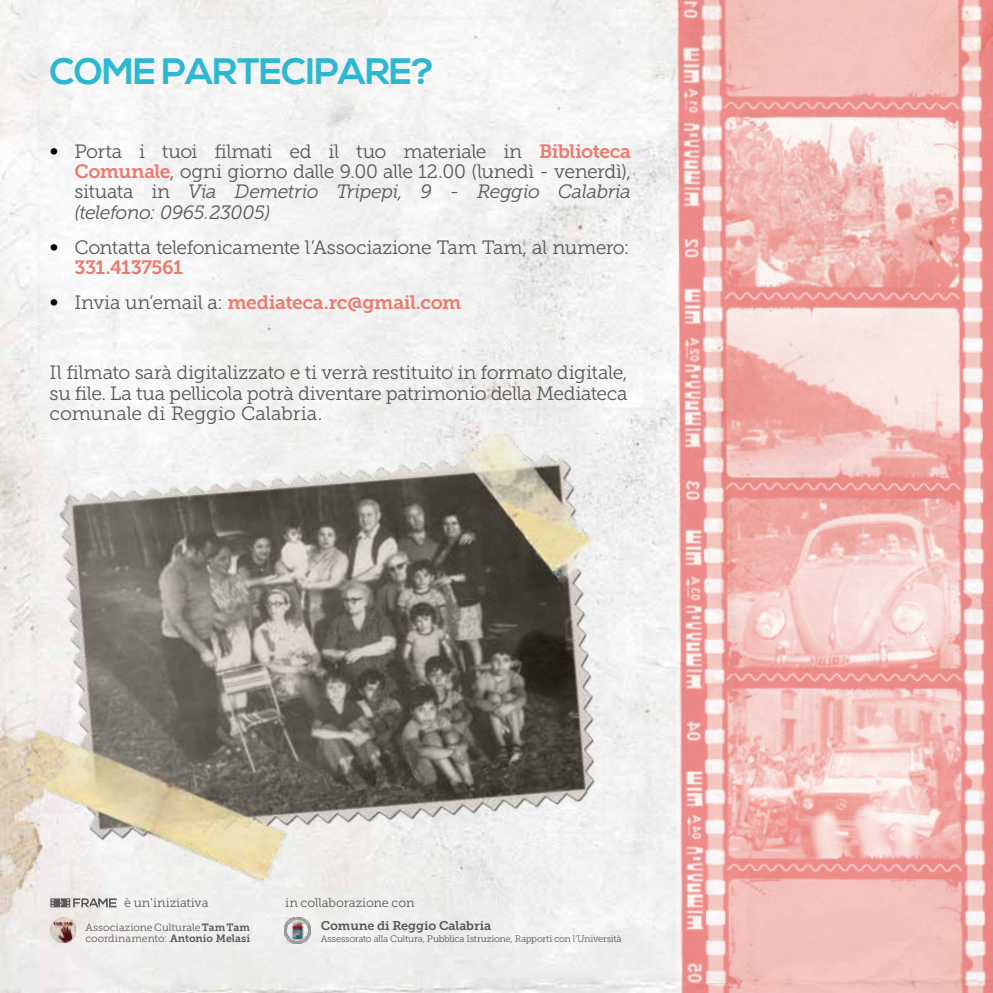
<style>
.page{position:relative;width:993px;height:993px;background:#fff}
.page>*{position:absolute;margin:0;border:0;box-sizing:border-box;transform-origin:0 0}
.t1{font:700 36.75px "Nexa";letter-spacing:-.025em;color:#2db8d2}
.t2{font:19.25px/20.1px "Museo Slab 300";letter-spacing:-.02em;color:#58585a;text-align:justify}
.t3{font:19.25px "Museo Slab 700";letter-spacing:-.025em;color:#ed7a6d}
.t4{font:12.6px "Museo Slab 300";letter-spacing:-.005em;color:#58585a}
.t5{font:12.6px "Museo Slab 700";letter-spacing:-.01em;color:#58585a}
.t6{font:10.5px/11.5px "Museo Slab 300";letter-spacing:.005em;color:#58585a}
.t7{font:9.45px "Museo Slab 300";letter-spacing:-.025em;color:#58585a}
.s1{font-size:22.75px;color:#000}
.s2{font-family:"Museo Slab 700";color:#ed7a6d}
.s3{font-style:italic}
.s4{font-family:"Museo Slab 300";font-size:22.75px;color:#000}
.s5{font-family:"Museo Slab 300";color:#58585a}
.s6{font-family:"Museo Slab 700"}
</style>
<div class="page">
<img style="left:0;top:0;width:601px;height:992px">
<img style="left:284px;top:917px;width:27px;height:26px">
<img style="left:50px;top:917px;width:25px;height:24px">
<svg style="left:50px;top:902px;width:67px;height:5px"></svg>
<img style="left:601px;top:0;width:75px;height:992px">
<svg style="left:676px;top:0;width:316px;height:992px;background:#f2bdb9"></svg>
<img style="left:0;top:426px;width:625px;height:476px">
<h1 class="t1" style="left:50px;top:50px;width:386px">COME PARTECIPARE?</h1>
<p class="t2" style="left:74px;top:141px;width:558px;text-indent:-25px"><span class="s1">•</span> Porta i tuoi filmati ed il tuo materiale in <span class="s2">Biblioteca Comunale</span>, ogni giorno dalle 9.00 alle 12.00 (lunedì - venerdì), situata in <span class="s3">Via Demetrio Tripepi, 9 - Reggio Calabria (telefono: 0965.23005)</span></p>
<p class="t2" style="left:50px;top:237px;width:581px"><span class="s1">•</span> Contatta telefonicamente l’Associazione Tam Tam, al numero:</p>
<p class="t3" style="left:74px;top:256px;width:110px">331.4137561</p>
<p class="t3" style="left:50px;top:291px;width:413px"><span class="s4">•</span> <span class="s5">Invia un’email a:</span> mediateca.rc@gmail.com</p>
<p class="t2" style="left:50px;top:362px;width:579px">Il filmato sarà digitalizzato e ti verrà restituito in formato digitale, su file. La tua pellicola potrà diventare patrimonio della Mediateca comunale di Reggio Calabria.</p>
<p class="t4" style="left:124px;top:895px;width:86px">è un’iniziativa</p>
<p class="t6" style="left:85px;top:920px;width:166px">Associazione Culturale <span class="s6">Tam Tam </span>coordinamento: <span class="s6">Antonio Melasi</span></p>
<p class="t4" style="left:285px;top:895px;width:131px">in collaborazione con</p>
<p class="t5" style="left:321px;top:918px;width:172px">Comune di Reggio Calabria</p>
<p class="t7" style="left:321px;top:933px;width:302px">Assessorato alla Cultura, Pubblica Istruzione, Rapporti con l'Università</p>
</div>
